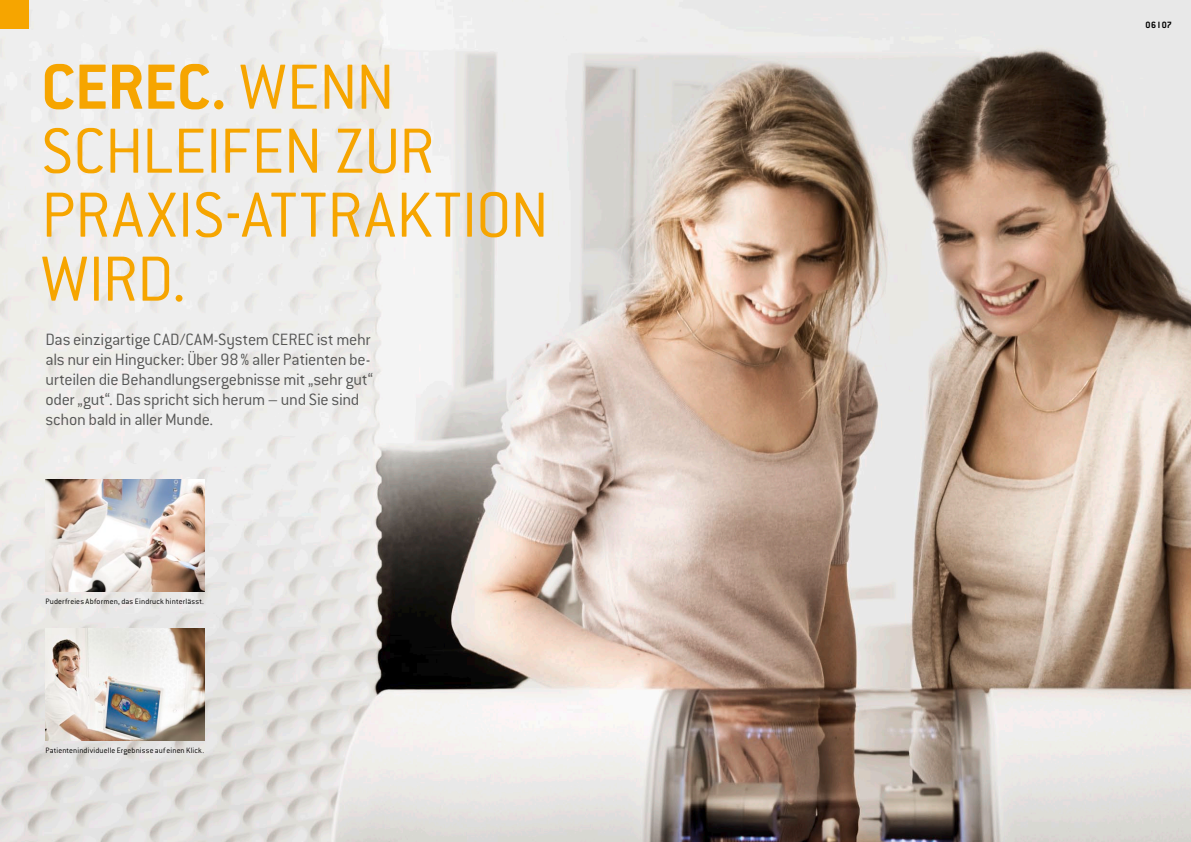
<style>
.page{position:relative;width:1191px;height:842px;background:#fff}
.page>*{position:absolute;margin:0;border:0;box-sizing:border-box;transform-origin:0 0}
.t1{font:300 70px/64px "Conduit ITC Pro";letter-spacing:-.01em;color:#f6a500}
.t2{font:300 18px/20px "Conduit ITC Pro";letter-spacing:-.015em;color:#565655}
.t3{font:700 10px "Conduit ITC Pro";color:#000}
.t4{font:300 8.5px "Conduit ITC Pro";letter-spacing:.015em;color:#000}
.s1{font-weight:700}
</style>
<div class="page">
<img style="left:0;top:0;width:1191px;height:842px">
<img style="left:45px;top:479px;width:159px;height:112px">
<img style="left:45px;top:629px;width:159px;height:112px">
<div style="left:0;top:0;width:28px;height:28px;background:#f6a500"></div>
<h1 class="t1" style="left:41px;top:56px;width:509px"><span class="s1">CEREC.</span> Wenn<br>Schleifen zur praxis-attraktion wird.</h1>
<p class="t2" style="left:45px;top:329px;width:236px">Das einzigartige CAD/CAM-System CEREC</p>
<p class="t2" style="left:45px;top:329px;width:329px;text-indent:271px">ist mehr als nur ein Hingucker: Über 98% aller Patienten be&shy;urteilen die Behandlungsergebnisse mit „sehr gut“ oder „gut“. Das spricht sich herum – und Sie sind schon bald in aller Munde.</p>
<p class="t4" style="left:45px;top:596px;width:160px">Puderfreies Abformen, das Eindruck hinterlässt.</p>
<p class="t4" style="left:45px;top:746px;width:160px">Patientenindividuelle Ergebnisse auf einen Klick.</p>
<p class="t3" style="left:1145px;top:19px;width:28px">06 I 07</p>
</div>
